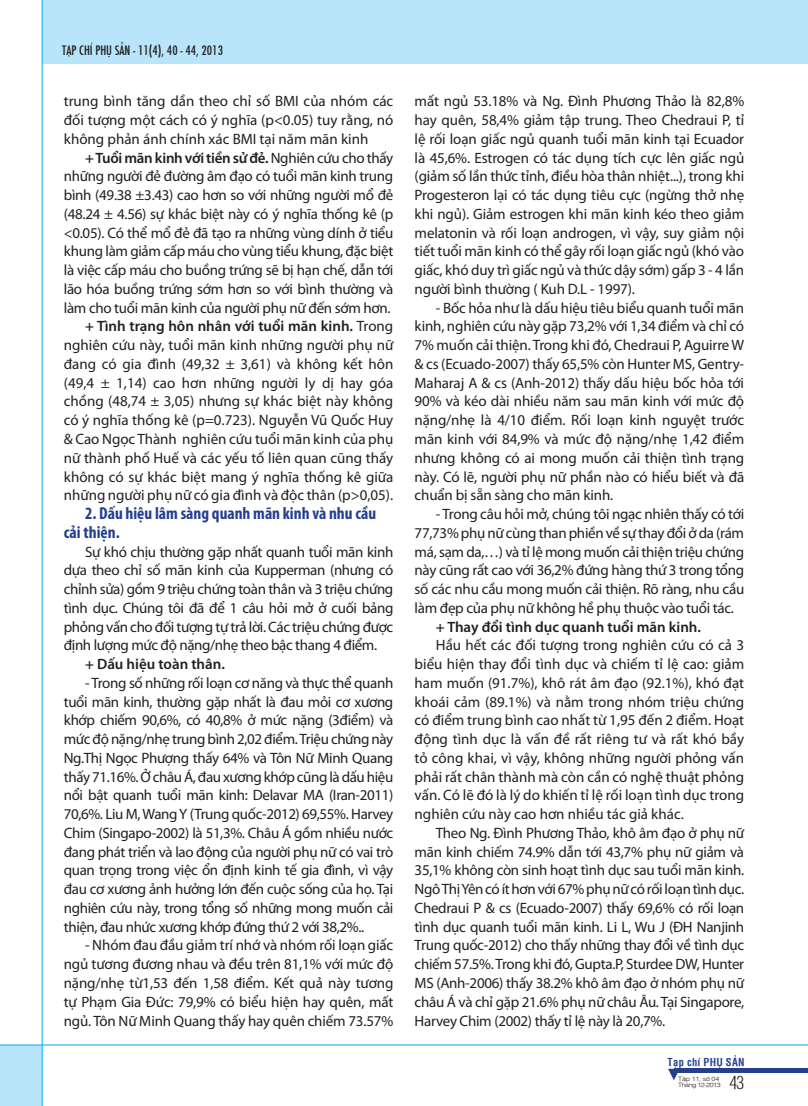
<style>
.page{position:relative;width:808px;height:1106px;background:#fff}
.page>*{position:absolute;margin:0;border:0;box-sizing:border-box;transform-origin:0 0}
.t1{font:300 condensed 17.55px "SFU Helvetica";color:#231f20}
.t2{font:700 condensed 17.25px/18.8px "Myriad Pro";color:#253f8e}
.t3{font:15px/18.8px "Myriad Pro";letter-spacing:-.01em;color:#231f20;text-align:justify}
.t4{font:600 15px "Myriad Pro";color:#231f20}
.t5{font:14.25px "SFU Function Condensed";color:#231f20}
.t6{font:700 condensed 10.5px "SFU Helvetica";letter-spacing:.025em;color:#253f8e}
.t7{font:300 6px/6px "SFU Helvetica";letter-spacing:-.07em;color:#231f20;scale:1.19 1}
.s1{font-weight:600}
</style>
<div class="page">
<div style="left:43px;top:0;width:765px;height:63px;background:#b9e5fa"></div>
<div style="left:0;top:1045px;width:42px;height:61px;background:#b9e5fa"></div>
<svg style="left:668px;top:1068px;width:10px;height:12px"></svg>
<div style="left:674px;top:1068px;width:134px;height:5px;background:#253f8e"></div>
<hr style="left:42px;top:0;width:1px;height:1106px;background:#00aeef">
<hr style="left:0;top:1044px;width:808px;height:1px;background:#00aeef">
<p class="t5" style="left:62px;top:39px;width:162px">TẠP CHÍ PHỤ SẢN - 11(4), 40 - 44, 2013</p>
<p class="t3" style="left:64px;top:92px;width:331px">trung bình tăng dần theo chỉ số BMI của nhóm các đối tượng một cách có ý nghĩa (p&lt;0.05) tuy rằng, nó không phản ánh chính xác BMI tại năm mãn kinh</p>
<p class="t3" style="left:64px;top:148px;width:331px;text-align:right"><span class="s1">+ Tuổi mãn kinh với tiền sử đẻ.</span> Nghiên cứu cho thấy những người đẻ đường âm đạo có tuổi mãn kinh trung bình (49.38 ±3.43) cao hơn so với những người mổ đẻ (48.24 ± 4.56) sự khác biệt này có ý nghĩa thống kê (p &lt;0.05). Có thể mổ đẻ đã tạo ra những vùng dính ở tiểu khung làm giảm cấp máu cho vùng tiểu khung, đặc biệt là việc cấp máu cho buồng trứng sẽ bị hạn chế, dẫn tới lão hóa buồng trứng sớm hơn so với bình thường và làm cho tuổi mãn kinh của người phụ nữ đến sớm hơn. <span class="s1">+ Tình trạng hôn nhân với tuổi mãn kinh.</span> Trong nghiên cứu này, tuổi mãn kinh những người phụ nữ đang có gia đình (49,32 ± 3,61) và không kết hôn (49,4 ± 1,14) cao hơn những người ly dị hay góa chồng (48,74 ± 3,05) nhưng sự khác biệt này không có ý nghĩa thống kê (p=0.723). Nguyễn Vũ Quốc Huy &amp; Cao Ngọc Thành nghiên cứu tuổi mãn kinh của phụ nữ thành phố Huế và các yếu tố liên quan cũng thấy không có sự khác biệt mang ý nghĩa thống kê giữa những người phụ nữ có gia đình và độc thân (p&gt;0,05).</p>
<p class="t2" style="left:64px;top:503px;width:314px;text-indent:21px">2. Dấu hiệu lâm sàng quanh mãn kinh và nhu cầu cải thiện.</p>
<p class="t3" style="left:64px;top:542px;width:331px;text-indent:21px">Sự khó chịu thường gặp nhất quanh tuổi mãn kinh dựa theo chỉ số mãn kinh của Kupperman (nhưng có chỉnh sửa) gồm 9 triệu chứng toàn thân và 3 triệu chứng tình dục. Chúng tôi đã để 1 câu hỏi mở ở cuối bảng phỏng vấn cho đối tượng tự trả lời. Các triệu chứng được định lượng mức độ nặng/nhẹ theo bậc thang 4 điểm.</p>
<p class="t4" style="left:85px;top:654px;width:141px">+ Dấu hiệu toàn thân.</p>
<p class="t3" style="left:64px;top:673px;width:331px;text-indent:21px">- Trong số những rối loạn cơ năng và thực thể quanh tuổi mãn kinh, thường gặp nhất là đau mỏi cơ xương khớp chiếm 90,6%, có 40,8% ở mức nặng (3điểm) và mức độ nặng/nhẹ trung bình 2,02 điểm. Triệu chứng này Ng.Thị Ngọc Phượng thấy 64% và Tôn Nữ Minh Quang thấy 71.16%. Ở châu Á, đau xương khớp cũng là dấu hiệu nổi bật quanh tuổi mãn kinh: Delavar MA (Iran-2011)<br>70,6%. Liu M, Wang Y (Trung quốc-2012) 69,55%. Harvey Chim (Singapo-2002) là 51,3%. Châu Á gồm nhiều nước đang phát triển và lao động của người phụ nữ có vai trò quan trọng trong việc ổn định kinh tế gia đình, vì vậy đau cơ xương ảnh hưởng lớn đến cuộc sống của họ. Tại nghiên cứu này, trong tổng số những mong muốn cải thiện, đau nhức xương khớp đứng thứ 2 với 38,2%..</p>
<p class="t3" style="left:64px;top:935px;width:331px;text-indent:21px">- Nhóm đau đầu giảm trí nhớ và nhóm rối loạn giấc ngủ tương đương nhau và đều trên 81,1% với mức độ nặng/nhẹ từ1,53 đến 1,58 điểm. Kết quả này tương tự Phạm Gia Đức: 79,9% có biểu hiện hay quên, mất ngủ. Tôn Nữ Minh Quang thấy hay quên chiếm 73.57%</p>
<p class="t3" style="left:415px;top:92px;width:331px">mất ngủ 53.18% và Ng. Đình Phương Thảo là 82,8% hay quên, 58,4% giảm tập trung. Theo Chedraui P, tỉ lệ rối loạn giấc ngủ quanh tuổi mãn kinh tại Ecuador là 45,6%. Estrogen có tác dụng tích cực lên giấc ngủ (giảm số lần thức tỉnh, điều hòa thân nhiệt...), trong khi Progesteron lại có tác dụng tiêu cực (ngừng thở nhẹ khi ngủ). Giảm estrogen khi mãn kinh kéo theo giảm melatonin và rối loạn androgen, vì vậy, suy giảm nội tiết tuổi mãn kinh có thể gây rối loạn giấc ngủ (khó vào giấc, khó duy trì giấc ngủ và thức dậy sớm) gấp 3 - 4 lần người bình thường ( Kuh D.L - 1997).</p>
<p class="t3" style="left:415px;top:298px;width:331px;text-indent:21px">- Bốc hỏa như là dấu hiệu tiêu biểu quanh tuổi mãn kinh, nghiên cứu này gặp 73,2% với 1,34 điểm và chỉ có 7% muốn cải thiện. Trong khi đó, Chedraui P, Aguirre W &amp; cs (Ecuado-2007) thấy 65,5% còn Hunter MS, Gentry-Maharaj A &amp; cs (Anh-2012) thấy dấu hiệu bốc hỏa tới 90% và kéo dài nhiều năm sau mãn kinh với mức độ nặng/nhẹ là 4/10 điểm. Rối loạn kinh nguyệt trước mãn kinh với 84,9% và mức độ nặng/nhẹ 1,42 điểm nhưng không có ai mong muốn cải thiện tình trạng này. Có lẽ, người phụ nữ phần nào có hiểu biết và đã chuẩn bị sẵn sàng cho mãn kinh.</p>
<p class="t3" style="left:415px;top:504px;width:331px;text-indent:21px">- Trong câu hỏi mở, chúng tôi ngạc nhiên thấy có tới 77,73% phụ nữ cùng than phiền về sự thay đổi ở da (rám má, sạm da,…) và tỉ lệ mong muốn cải thiện triệu chứng này cũng rất cao với 36,2% đứng hàng thứ 3 trong tổng số các nhu cầu mong muốn cải thiện. Rõ ràng, nhu cầu làm đẹp của phụ nữ không hề phụ thuộc vào tuổi tác.</p>
<p class="t4" style="left:436px;top:617px;width:267px">+ Thay đổi tình dục quanh tuổi mãn kinh.</p>
<p class="t3" style="left:415px;top:635px;width:331px;text-indent:21px">Hầu hết các đối tượng trong nghiên cứu có cả 3 biểu hiện thay đổi tình dục và chiếm tỉ lệ cao: giảm ham muốn (91.7%), khô rát âm đạo (92.1%), khó đạt khoái cảm (89.1%) và nằm trong nhóm triệu chứng có điểm trung bình cao nhất từ 1,95 đến 2 điểm. Hoạt động tình dục là vấn đề rất riêng tư và rất khó bầy tỏ công khai, vì vậy, không những người phỏng vấn phải rất chân thành mà còn cần có nghệ thuật phỏng vấn. Có lẽ đó là lý do khiến tỉ lệ rối loạn tình dục trong nghiên cứu này cao hơn nhiều tác giả khác.</p>
<p class="t3" style="left:415px;top:823px;width:331px;text-indent:21px">Theo Ng. Đình Phương Thảo, khô âm đạo ở phụ nữ mãn kinh chiếm 74.9% dẫn tới 43,7% phụ nữ giảm và 35,1% không còn sinh hoạt tình dục sau tuổi mãn kinh.<br>Ngô Thị Yên có ít hơn với 67% phụ nữ có rối loạn tình dục.<br>Chedraui P &amp; cs (Ecuado-2007) thấy 69,6% có rối loạn tình dục quanh tuổi mãn kinh. Li L, Wu J (ĐH Nanjinh Trung quốc-2012) cho thấy những thay đổi về tình dục chiếm 57.5%. Trong khi đó, Gupta.P, Sturdee DW, Hunter MS (Anh-2006) thấy 38.2% khô âm đạo ở nhóm phụ nữ châu Á và chỉ gặp 21.6% phụ nữ châu Âu. Tại Singapore, Harvey Chim (2002) thấy tỉ lệ này là 20,7%.</p>
<p class="t6" style="left:668px;top:1054px;width:78px">Tạp chí Phụ Sản</p>
<p class="t1" style="left:729px;top:1069px;width:16px">43</p>
<p class="t7" style="left:678px;top:1075px;width:37px">Tập 11, số 04<br>Tháng 12-2013</p>
</div>
